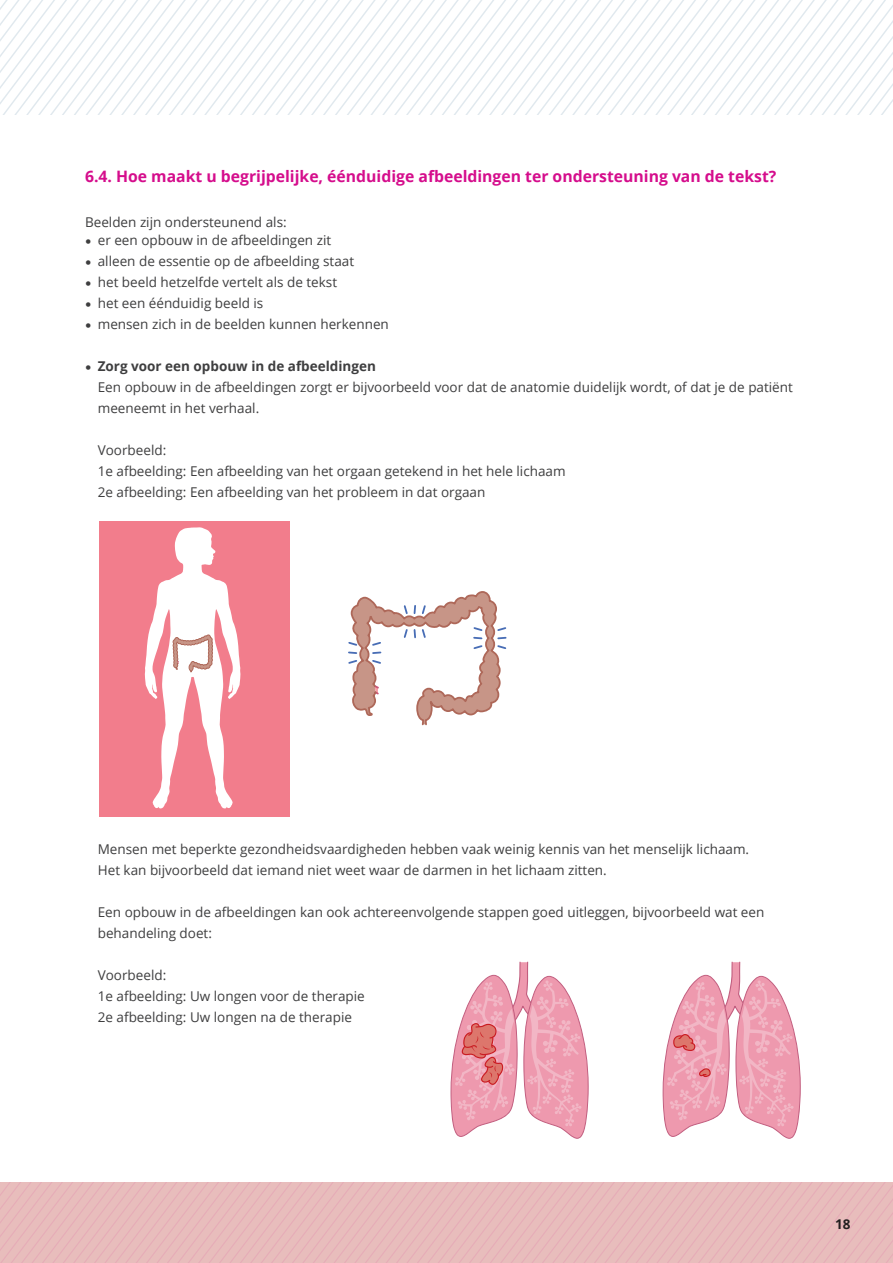
<style>
.page{position:relative;width:893px;height:1263px;background:#fff}
.page>*{position:absolute;margin:0;border:0;box-sizing:border-box;transform-origin:0 0}
.t1{font:700 15.75px "Open Sans";color:#d50d8c}
.t2{font:13.5px/21px "Open Sans";color:#3e3e3f}
.t3{font:700 13.5px "Open Sans";color:#231f20}
.s1{font-family:"Arial";font-size:18px}
.s2{font-weight:700}
</style>
<div class="page">
<svg style="left:0;top:1183px;width:893px;height:80px;background:#e7babb"></svg>
<svg style="left:0;top:0;width:893px;height:115px"></svg>
<div style="left:99px;top:521px;width:191px;height:295px;background:#f27d8c"></div>
<svg style="left:145px;top:527px;width:96px;height:281px"></svg>
<svg style="left:348px;top:591px;width:159px;height:135px"></svg>
<svg style="left:450px;top:962px;width:139px;height:177px"></svg>
<svg style="left:662px;top:962px;width:139px;height:177px"></svg>
<p class="t1" style="left:85px;top:165px;width:693px">6.4. Hoe maakt u begrijpelijke, éénduidige afbeeldingen ter ondersteuning van de tekst?</p>
<p class="t2" style="left:85px;top:211px;width:203px">Beelden zijn ondersteunend als:</p>
<p class="t2" style="left:85px;top:229px;width:248px"><span class="s1">•</span> er een opbouw in de afbeeldingen zit</p>
<p class="t2" style="left:85px;top:250px;width:271px"><span class="s1">•</span> alleen de essentie op de afbeelding staat</p>
<p class="t2" style="left:85px;top:271px;width:254px"><span class="s1">•</span> het beeld hetzelfde vertelt als de tekst</p>
<p class="t2" style="left:85px;top:292px;width:180px"><span class="s1">•</span> het een éénduidig beeld is</p>
<p class="t2" style="left:85px;top:313px;width:305px"><span class="s1">•</span> mensen zich in de beelden kunnen herkennen</p>
<p class="t2" style="left:98px;top:355px;width:697px;text-indent:-13px"><span class="s1">•</span> <span class="s2">Zorg voor een opbouw in de afbeeldingen<br></span>Een opbouw in de afbeeldingen zorgt er bijvoorbeeld voor dat de anatomie duidelijk wordt, of dat je de patiënt meeneemt in het verhaal.</p>
<p class="t2" style="left:98px;top:439px;width:469px">Voorbeeld:<br>1e afbeelding: Een afbeelding van het orgaan getekend in het hele lichaam<br>2e afbeelding: Een afbeelding van het probleem in dat orgaan</p>
<p class="t2" style="left:98px;top:838px;width:653px">Mensen met beperkte gezondheidsvaardigheden hebben vaak weinig kennis van het menselijk lichaam.<br>Het kan bijvoorbeeld dat iemand niet weet waar de darmen in het lichaam zitten.</p>
<p class="t2" style="left:98px;top:901px;width:668px">Een opbouw in de afbeeldingen kan ook achtereenvolgende stappen goed uitleggen, bijvoorbeeld wat een behandeling doet:</p>
<p class="t2" style="left:98px;top:964px;width:269px">Voorbeeld:<br>1e afbeelding: Uw longen voor de therapie<br>2e afbeelding: Uw longen na de therapie</p>
<p class="t3" style="left:835px;top:1214px;width:17px">18</p>
</div>
